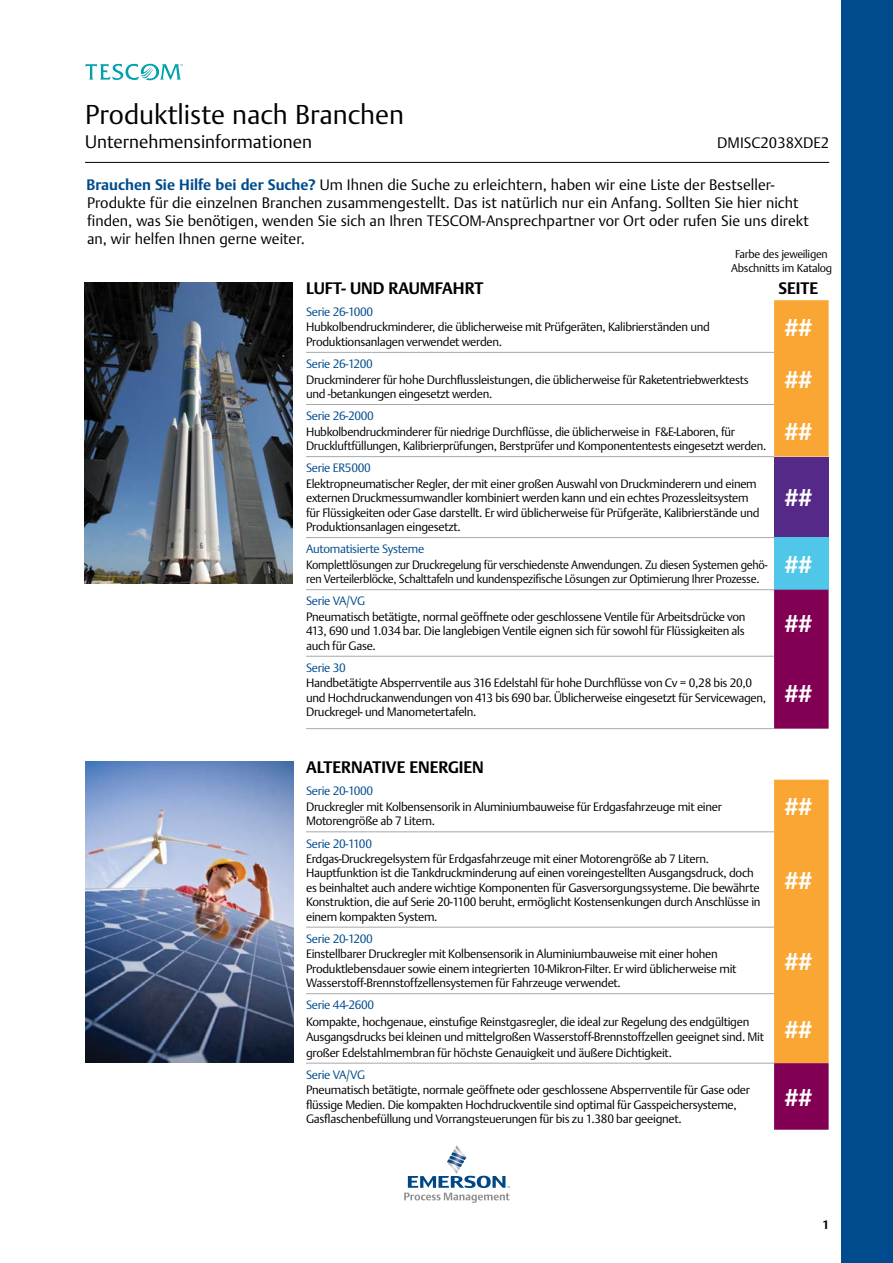
<style>
.page{position:relative;width:893px;height:1263px;background:#fff}
.page>*{position:absolute;margin:0;border:0;box-sizing:border-box;transform-origin:0 0}
.t1{font:300 27px "DTL Argo T";color:#000}
.t2{font:700 24px "DTL Argo T";color:#fff}
.t3{font:300 18px "DTL Argo T";color:#000}
.t4{font:700 16.5px "DTL Argo T";color:#000}
.t5{font:300 15px/18px "DTL Argo T";color:#000}
.t6{font:300 12px/14.4px "DTL Argo T";letter-spacing:-.025em;color:#000}
.t7{font:300 12px/14.4px "DTL Argo T";letter-spacing:-.025em;color:#000;scale:.95 1}
.t8{font:300 12px "DTL Argo T";letter-spacing:-.025em;color:#004b8d}
.t9{font:700 12px "DTL Argo T";color:#000}
.t10{font:300 11.25px/13.5px "DTL Argo T";letter-spacing:-.025em;color:#000;text-align:center}
.s1{font-weight:700;color:#004b8d}
</style>
<div class="page">
<div style="left:842px;top:0;width:51px;height:1263px;background:#004b8d"></div>
<hr style="left:85px;top:162px;width:744px;height:1px;background:#000">
<svg style="left:774px;top:300px;width:55px;height:830px;background:#c27a5e"></svg>
<hr style="left:306px;top:352px;width:468px;height:1px;background:#a7a9ac">
<hr style="left:306px;top:404px;width:468px;height:1px;background:#a7a9ac">
<hr style="left:306px;top:456px;width:468px;height:1px;background:#a7a9ac">
<hr style="left:306px;top:537px;width:468px;height:1px;background:#a7a9ac">
<hr style="left:306px;top:589px;width:468px;height:1px;background:#a7a9ac">
<hr style="left:306px;top:656px;width:468px;height:1px;background:#a7a9ac">
<hr style="left:306px;top:728px;width:468px;height:1px;background:#a7a9ac">
<hr style="left:306px;top:831px;width:468px;height:1px;background:#a7a9ac">
<hr style="left:306px;top:927px;width:468px;height:1px;background:#a7a9ac">
<hr style="left:306px;top:993px;width:468px;height:1px;background:#a7a9ac">
<hr style="left:306px;top:1063px;width:468px;height:1px;background:#a7a9ac">
<img style="left:84px;top:282px;width:209px;height:302px">
<img style="left:85px;top:761px;width:208px;height:302px">
<svg style="left:85px;top:64px;width:98px;height:16px"></svg>
<svg style="left:404px;top:1145px;width:106px;height:58px"></svg>
<h1 class="t1" style="left:85px;top:98px;width:321px">Produktliste nach Branchen</h1>
<h3 class="t3" style="left:85px;top:131px;width:229px">Unternehmensinformationen</h3>
<p class="t5" style="left:717px;top:133px;width:113px">DMISC2038XDE2</p>
<p class="t5" style="left:87px;top:175px;width:724px"><span class="s1">Brauchen Sie Hilfe bei der Suche?</span> Um Ihnen die Suche zu erleichtern, haben wir eine Liste der Bestseller-Produkte für die einzelnen Branchen zusammengestellt. Das ist natürlich nur ein Anfang. Sollten Sie hier nicht finden, was Sie benötigen, wenden Sie sich an Ihren TESCOM-Ansprechpartner vor Ort oder rufen Sie uns direkt an, wir helfen Ihnen gerne weiter.</p>
<h3 class="t4" style="left:306px;top:278px;width:179px">LUFT- UND RAUMFAHRT</h3>
<h3 class="t4" style="left:778px;top:279px;width:41px">SEITE</h3>
<p class="t8" style="left:306px;top:305px;width:69px">Serie 26-1000</p>
<p class="t6" style="left:306px;top:320px;width:405px">Hubkolbendruckminderer, die üblicherweise mit Prüfgeräten, Kalibrierständen und<br>Produktionsanlagen verwendet werden.</p>
<h2 class="t2" style="left:785px;top:313px;width:29px">##</h2>
<p class="t8" style="left:306px;top:357px;width:68px">Serie 26-1200</p>
<p class="t6" style="left:306px;top:372px;width:444px">Druckminderer für hohe Durchflussleistungen, die üblicherweise für Raketentriebwerktests und -betankungen eingesetzt werden.</p>
<h2 class="t2" style="left:785px;top:365px;width:29px">##</h2>
<p class="t8" style="left:306px;top:409px;width:69px">Serie 26-2000</p>
<p class="t6" style="left:306px;top:424px;width:507px">Hubkolbendruckminderer für niedrige Durchflüsse, die üblicherweise in F&amp;E-Laboren, für<br>Druckluftfüllungen, Kalibrierprüfungen, Berstprüfer und Komponententests eingesetzt werden. <sup>##</sup></p>
<p class="t8" style="left:306px;top:461px;width:66px">Serie ER5000</p>
<p class="t6" style="left:306px;top:476px;width:455px">Elektropneumatischer Regler, der mit einer großen Auswahl von Druckminderern und einem externen Druckmessumwandler kombiniert werden kann und ein echtes Prozessleitsystem für Flüssigkeiten oder Gase darstellt. Er wird üblicherweise für Prüfgeräte, Kalibrierstände und Produktionsanlagen eingesetzt.</p>
<h2 class="t2" style="left:785px;top:484px;width:29px">##</h2>
<p class="t8" style="left:306px;top:542px;width:120px">Automatisierte Systeme</p>
<p class="t7" style="left:306px;top:557px;width:534px">Komplettlösungen zur Druckregelung für verschiedenste Anwendungen. Zu diesen Systemen gehö-<br>ren Verteilerblöcke, Schalttafeln und kundenspezifische Lösungen zur Optimierung Ihrer Prozesse. <sup>##</sup></p>
<p class="t8" style="left:306px;top:594px;width:61px">Serie VA/VG</p>
<p class="t6" style="left:306px;top:609px;width:441px;text-align:justify">Pneumatisch betätigte, normal geöffnete oder geschlossene Ventile für Arbeitsdrücke von 413, 690 und 1.034 bar. Die langlebigen Ventile eignen sich für sowohl für Flüssigkeiten als auch für Gase.</p>
<h2 class="t2" style="left:785px;top:609px;width:29px">##</h2>
<p class="t8" style="left:306px;top:661px;width:41px">Serie 30</p>
<p class="t6" style="left:306px;top:676px;width:462px">Handbetätigte Absperrventile aus 316 Edelstahl für hohe Durchflüsse von Cv = 0,28 bis 20,0 und Hochdruckanwendungen von 413 bis 690 bar. Üblicherweise eingesetzt für Servicewagen,<br>Druckregel- und Manometertafeln.</p>
<h2 class="t2" style="left:785px;top:679px;width:29px">##</h2>
<p class="t10" style="left:731px;top:248px;width:103px">Farbe des jeweiligen<br>Abschnitts im Katalog</p>
<h3 class="t4" style="left:306px;top:757px;width:179px">ALTERNATIVE ENERGIEN</h3>
<p class="t8" style="left:306px;top:784px;width:69px">Serie 20-1000</p>
<p class="t6" style="left:306px;top:799px;width:417px">Druckregler mit Kolbensensorik in Aluminiumbauweise für Erdgasfahrzeuge mit einer<br>Motorengröße ab 7 Litern.</p>
<h2 class="t2" style="left:785px;top:792px;width:29px">##</h2>
<p class="t8" style="left:306px;top:836px;width:67px">Serie 20-1100</p>
<p class="t6" style="left:306px;top:851px;width:456px">Erdgas-Druckregelsystem für Erdgasfahrzeuge mit einer Motorengröße ab 7 Litern.<br>Hauptfunktion ist die Tankdruckminderung auf einen voreingestellten Ausgangsdruck, doch es beinhaltet auch andere wichtige Komponenten für Gasversorgungssysteme. Die bewährte Konstruktion, die auf Serie 20-1100 beruht, ermöglicht Kostensenkungen durch Anschlüsse in einem kompakten System.</p>
<h2 class="t2" style="left:785px;top:866px;width:29px">##</h2>
<p class="t8" style="left:306px;top:931px;width:68px">Serie 20-1200</p>
<p class="t6" style="left:306px;top:947px;width:432px">Einstellbarer Druckregler mit Kolbensensorik in Aluminiumbauweise mit einer hohen<br>Produktlebensdauer sowie einem integrierten 10-Mikron-Filter. Er wird üblicherweise mit<br>Wasserstoff-Brennstoffzellensystemen für Fahrzeuge verwendet.</p>
<h2 class="t2" style="left:785px;top:947px;width:29px">##</h2>
<p class="t8" style="left:306px;top:998px;width:70px">Serie 44-2600</p>
<p class="t6" style="left:306px;top:1014px;width:459px;line-height:15.3px">Kompakte, hochgenaue, einstufige Reinstgasregler, die ideal zur Regelung des endgültigen<br>Ausgangsdrucks bei kleinen und mittelgroßen Wasserstoff-Brennstoffzellen geeignet sind. Mit großer Edelstahlmembran für höchste Genauigkeit und äußere Dichtigkeit.</p>
<h2 class="t2" style="left:785px;top:1015px;width:29px">##</h2>
<p class="t8" style="left:306px;top:1067px;width:61px">Serie VA/VG</p>
<p class="t6" style="left:306px;top:1083px;width:445px">Pneumatisch betätigte, normale geöffnete oder geschlossene Absperrventile für Gase oder flüssige Medien. Die kompakten Hochdruckventile sind optimal für Gasspeichersysteme,<br>Gasflaschenbefüllung und Vorrangsteuerungen für bis zu 1.380 bar geeignet.</p>
<h2 class="t2" style="left:785px;top:1083px;width:29px">##</h2>
<p class="t9" style="left:823px;top:1217px;width:8px">1</p>
</div>
